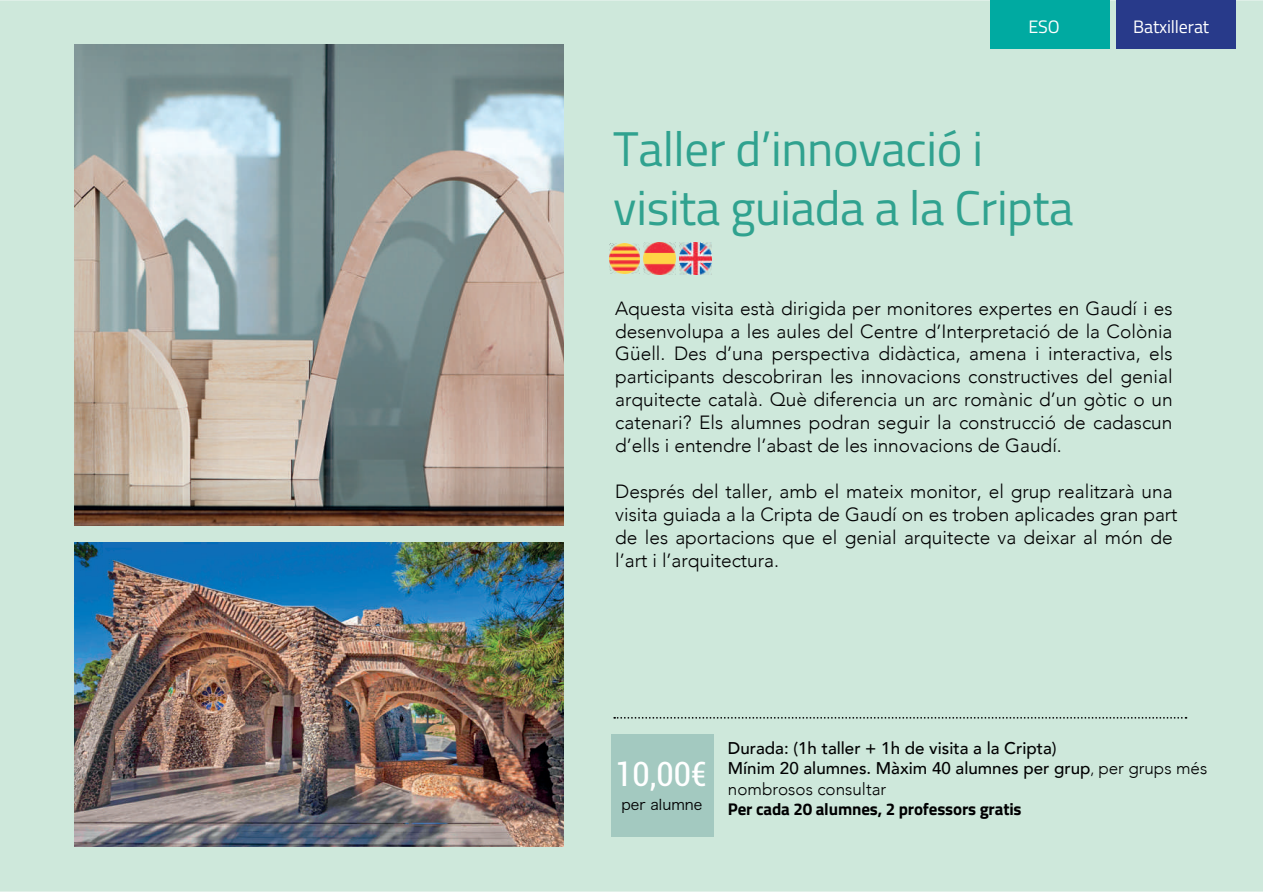
<style>
.page{position:relative;width:1263px;height:893px;background:#fff}
.page>*{position:absolute;margin:0;border:0;box-sizing:border-box;transform-origin:0 0}
.t1{font:48.75px/58.5px "Titillium Web";letter-spacing:-.01em;color:#30a28f}
.t2{font:condensed 33.6px "Roboto";color:#fff}
.t3{font:300 19.05px/23px "Avenir";color:#000001;text-align:justify}
.t4{font:18px "Titillium Web";letter-spacing:-.01em;color:#fff}
.t5{font:300 17.1px "Avenir";color:#000001}
.t6{font:500 16.95px/20.4px "Avenir";color:#000001}
.t7{font:700 16.95px "Titillium Web";letter-spacing:-.01em;color:#000001}
.t8{font:14.55px "Hiragino Sans GB W3";color:#000001}
.s1{font-weight:300;font-size:14.85px}
.s2{font-weight:300;font-size:17.1px}
</style>
<div class="page">
<div style="left:0;top:0;width:1263px;height:892px;background:#cee8db"></div>
<div style="left:1117px;top:0;width:119px;height:49px;background:#283a8a"></div>
<div style="left:990px;top:0;width:120px;height:49px;background:#00aaa1"></div>
<div style="left:611px;top:734px;width:103px;height:103px;background:#a3c9c0"></div>
<svg style="left:614px;top:717px;width:572px;height:2px"></svg>
<img style="left:610px;top:243px;width:30px;height:31px">
<img style="left:644px;top:243px;width:31px;height:31px">
<img style="left:679px;top:243px;width:32px;height:31px">
<img style="left:74px;top:45px;width:489px;height:480px">
<img style="left:74px;top:542px;width:489px;height:304px">
<p class="t4" style="left:1028px;top:14px;width:33px">ESO</p>
<p class="t4" style="left:1133px;top:14px;width:78px">Batxillerat</p>
<h1 class="t1" style="left:613px;top:117px;width:462px">Taller d’innovació i visita guiada a la Cripta</h1>
<p class="t3" style="left:615px;top:297px;width:559px">Aquesta visita està dirigida per monitores expertes en Gaudí i es desenvolupa a les aules del Centre d’Interpretació de la Colònia Güell. Des d’una perspectiva didàctica, amena i interactiva, els participants descobriran les innovacions constructives del genial arquitecte català. Què diferencia un arc romànic d’un gòtic o un catenari? Els alumnes podran seguir la construcció de cadascun d’ells i entendre l’abast de les innovacions de Gaudí.</p>
<p class="t3" style="left:615px;top:480px;width:564px;text-align:left">Després del taller, amb el mateix monitor, el grup realitzarà una visita guiada a la Cripta de Gaudí on es troben aplicades gran part de les aportacions que el genial arquitecte va deixar al món de l’art i l’arquitectura.</p>
<h2 class="t2" style="left:615px;top:751px;width:93px">10,00€</h2>
<p class="t8" style="left:621px;top:796px;width:82px">per alumne</p>
<p class="t6" style="left:728px;top:737px;width:481px">Durada: (1h taller + 1h de visita a la Cripta)<br>Mínim 20 alumnes. Màxim 40 alumnes per grup<span class="s1">,</span> <span class="s2">per grups més</span></p>
<p class="t5" style="left:728px;top:779px;width:160px">nombrosos consultar</p>
<p class="t7" style="left:728px;top:796px;width:295px">Per cada 20 alumnes, 2 professors gratis</p>
</div>
